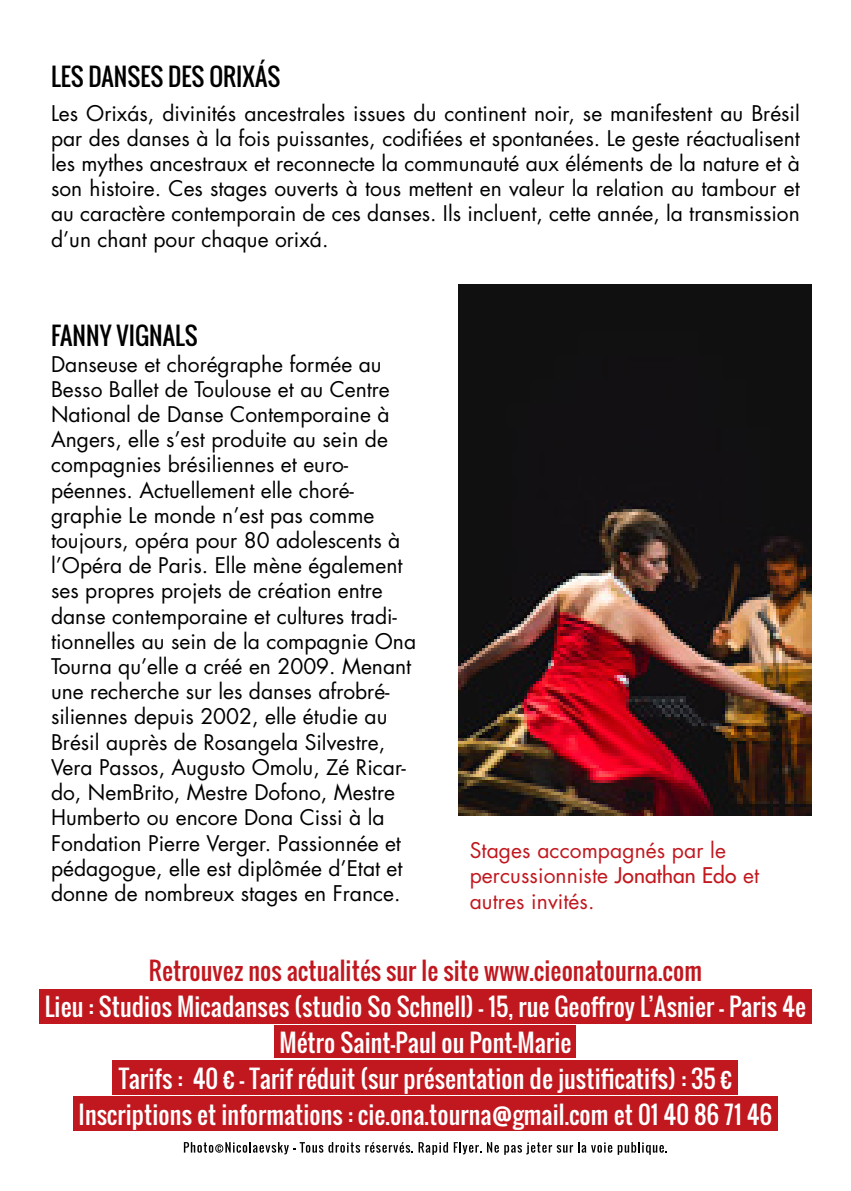
<style>
.page{position:relative;width:851px;height:1191px;background:#fff}
.page>*{position:absolute;margin:0;border:0;box-sizing:border-box;transform-origin:0 0}
.t1{font:24px/36px "Oswald";letter-spacing:.005em;color:#fff;text-align:center}
.t2{font:24px "Oswald";letter-spacing:.005em;color:#c1171e}
.t3{font:24px "Oswald";color:#000}
.t4{font:21px/25.2px "Futura Std";color:#000}
.t5{font:21px/25.2px "Futura Std";letter-spacing:.005em;color:#c1171e}
.s1{font-weight:500}
</style>
<div class="page">
<div style="left:73px;top:1096px;width:704px;height:35px;background:#c1171e"></div>
<div style="left:113px;top:1060px;width:625px;height:34px;background:#c1171e"></div>
<div style="left:275px;top:1025px;width:301px;height:32px;background:#c1171e"></div>
<div style="left:39px;top:989px;width:772px;height:34px;background:#c1171e"></div>
<svg style="left:184px;top:1142px;width:297px;height:12px"></svg>
<svg style="left:487px;top:1142px;width:180px;height:12px"></svg>
<img style="left:458px;top:285px;width:353px;height:530px">
<p class="t3" style="left:51px;top:58px;width:231px">LES DANSES DES ORIXÁS</p>
<p class="t4" style="left:51px;top:100px;width:750px;text-align:justify">Les Orixás, divinités ancestrales issues du continent noir, se manifestent au Brésil par des danses à la fois puissantes, codifiées et spontanées. Le geste réactualisent les mythes ancestraux et reconnecte la communauté aux éléments de la nature et à son histoire. Ces stages ouverts à tous mettent en valeur la relation au tambour et au caractère contemporain de ces danses. Ils incluent, cette année, la transmission d’un chant pour chaque orixá.</p>
<p class="t3" style="left:51px;top:318px;width:148px">FANNY VIGNALS</p>
<p class="t4" style="left:51px;top:351px;width:332px">Danseuse et chorégraphe formée au</p>
<p class="t4" style="left:51px;top:377px;width:340px">Besso Ballet de Toulouse et au Centre</p>
<p class="t4" style="left:51px;top:402px;width:340px">National de Danse Contemporaine à</p>
<p class="t4" style="left:51px;top:427px;width:338px">Angers, elle s’est produite au sein de</p>
<p class="t4" style="left:51px;top:452px;width:366px">compagnies brésiliennes et euro&shy;péennes. Actuellement elle choré&shy;graphie Le monde n’est pas comme toujours, opéra pour 80 adolescents à l’Opéra de Paris. Elle mène également ses propres projets de création entre danse contemporaine et cultures tradi&shy;tionnelles au sein de la compagnie Ona Tourna qu’elle a créé en 2009. Menant une recherche sur les danses afrobré&shy;siliennes depuis 2002, elle étudie au Brésil auprès de Rosangela Silvestre, Vera Passos, Augusto Omolu, Zé Ricar&shy;do, NemBrito, Mestre Dofono, Mestre Humberto ou encore Dona Cissi à la Fondation Pierre Verger. Passionnée et pédagogue, elle est diplômée d’Etat et</p>
<p class="t4" style="left:51px;top:881px;width:351px">donne de nombreux stages en France.</p>
<p class="t5" style="left:469px;top:838px;width:291px">Stages accompagnés par le percussionniste <span class="s1">Jonathan Edo</span> et autres invités.</p>
<p class="t2" style="left:149px;top:952px;width:554px">Retrouvez nos actualités sur le site www.cieonatourna.com</p>
<p class="t1" style="left:45px;top:988px;width:762px">Lieu : Studios Micadanses (studio So Schnell) - 15, rue Geoffroy L’Asnier – Paris 4e<br>Métro Saint-Paul ou Pont-Marie</p>
<p class="t1" style="left:119px;top:1060px;width:615px">Tarifs : 40 € - Tarif réduit (sur présentation de justificatifs) : 35 €</p>
<p class="t1" style="left:79px;top:1096px;width:695px">Inscriptions et informations : cie.ona.tourna@gmail.com et 01 40 86 71 46</p>
</div>
